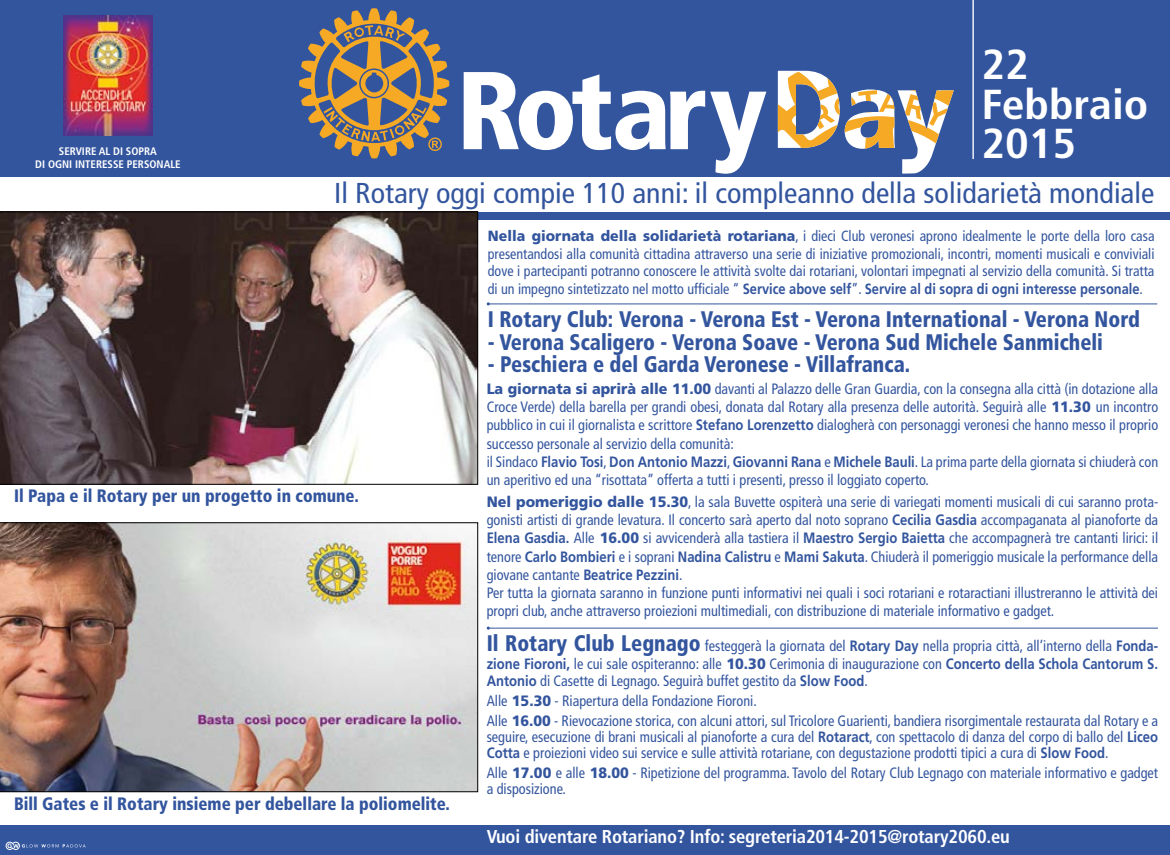
<style>
.page{position:relative;width:1170px;height:855px;background:#fff}
.page>*{position:absolute;margin:0;border:0;box-sizing:border-box;transform-origin:0 0}
.t1{font:700 condensed 41.85px "Frutiger";color:#fff;scale:1.09 1}
.t2{font:condensed 28.8px "Frutiger";color:#33559e;scale:1.04 1}
.t3{font:900 condensed 22.5px "Frutiger";color:#33559e;scale:.92 1}
.t4{font:700 condensed 18.6px "Frutiger";letter-spacing:-.01em;color:#fff}
.t5{font:900 condensed 18px "Frutiger";color:#33559e;scale:.94 1}
.t6{font:condensed 15px/18.1px "Frutiger";color:#33559e;text-align:justify;scale:.95 1}
.t7{font:condensed 14.85px/17.4px "Frutiger";color:#33559e;text-align:justify;scale:.95 1}
.t8{font:700 condensed 10.95px "Frutiger";color:#fff}
.s1{font-weight:900;font-stretch:normal}
.s2{font-weight:700;font-stretch:normal}
.s3{font-weight:900;font-size:22.5px}
</style>
<div class="page">
<div style="left:0;top:1px;width:1169px;height:176px;background:#33559e"></div>
<div style="left:0;top:212px;width:1169px;height:7px;background:#33559e"></div>
<svg style="left:463px;top:72px;width:303px;height:102px"></svg>
<svg style="left:777px;top:71px;width:176px;height:103px"></svg>
<svg style="left:299px;top:8px;width:150px;height:150px"></svg>
<img style="left:63px;top:16px;width:90px;height:119px">
<hr style="left:972px;top:0;width:1px;height:159px;background:#fff">
<img style="left:0;top:212px;width:478px;height:272px">
<img style="left:0;top:522px;width:478px;height:270px">
<div style="left:0;top:825px;width:1169px;height:30px;background:#33559e"></div>
<svg style="left:6px;top:842px;width:80px;height:7px"></svg>
<hr style="left:488px;top:303px;width:669px;height:1px;background:#33559e">
<hr style="left:488px;top:627px;width:669px;height:1px;background:#33559e">
<p class="t8" style="left:59px;top:145px;width:99px">SERVIRE AL DI SOPRA</p>
<p class="t8" style="left:35px;top:158px;width:147px">DI OGNI INTERESSE PERSONALE</p>
<p class="t1" style="left:981px;top:39px;width:45px">22</p>
<p class="t1" style="left:981px;top:79px;width:155px">Febbraio</p>
<p class="t1" style="left:981px;top:119px;width:89px">2015</p>
<p class="t2" style="left:334px;top:176px;width:790px">Il Rotary oggi compie 110 anni: il compleanno della solidarietà mondiale</p>
<p class="t7" style="left:488px;top:228px;width:703px"><span class="s1">Nella giornata della solidarietà rotariana</span>, i dieci Club veronesi aprono idealmente le porte della loro casa presentandosi alla comunità cittadina attraverso una serie di iniziative promozionali, incontri, momenti musicali e conviviali dove i partecipanti potranno conoscere le attività svolte dai rotariani, volontari impegnati al servizio della comunità. Si tratta di un impegno sintetizzato nel motto ufficiale “ <span class="s2">Service above self</span>”. <span class="s2">Servire al di sopra di ogni interesse personale</span>.</p>
<p class="t3" style="left:488px;top:305px;width:710px">I Rotary Club: Verona - Verona Est - Verona International - Verona Nord</p>
<p class="t3" style="left:488px;top:328px;width:670px">- Verona Scaligero - Verona Soave - Verona Sud Michele Sanmicheli</p>
<p class="t3" style="left:488px;top:351px;width:460px">- Peschiera e del Garda Veronese - Villafranca.</p>
<p class="t5" style="left:14px;top:485px;width:368px">Il Papa e il Rotary per un progetto in comune.</p>
<p class="t5" style="left:14px;top:793px;width:465px">Bill Gates e il Rotary insieme per debellare la poliomelite.</p>
<p class="t6" style="left:486px;top:380px;width:708px"><span class="s1">La giornata si aprirà alle 11.00</span> davanti al Palazzo delle Gran Guardia, con la consegna alla città (in dotazione alla Croce Verde) della barella per grandi obesi, donata dal Rotary alla presenza delle autorità. Seguirà alle <span class="s1">11.30</span> un incontro pubblico in cui il giornalista e scrittore <span class="s2">Stefano Lorenzetto</span> dialogherà con personaggi veronesi che hanno messo il proprio successo personale al servizio della comunità:</p>
<p class="t6" style="left:486px;top:453px;width:708px">il Sindaco <span class="s2">Flavio Tosi</span>, <span class="s2">Don Antonio Mazzi</span>, <span class="s2">Giovanni Rana</span> e <span class="s2">Michele Bauli</span>. La prima parte della giornata si chiuderà con un aperitivo ed una “risottata” offerta a tutti i presenti, presso il loggiato coperto.</p>
<p class="t6" style="left:486px;top:493px;width:708px"><span class="s1">Nel pomeriggio dalle 15.30</span>, la sala Buvette ospiterà una serie di variegati momenti musicali di cui saranno prota&shy;gonisti artisti di grande levatura. Il concerto sarà aperto dal noto soprano <span class="s2">Cecilia Gasdia</span> accompaganata al pianoforte da <span class="s2">Elena Gasdia.</span> Alle <span class="s1">16.00</span> si avvicenderà alla tastiera il <span class="s2">Maestro Sergio Baietta</span> che accompagnerà tre cantanti lirici: il tenore <span class="s2">Carlo Bombieri</span> e i soprani <span class="s2">Nadina Calistru</span> e <span class="s2">Mami Sakuta</span>. Chiuderà il pomeriggio musicale la performance della giovane cantante <span class="s2">Beatrice Pezzini</span>.</p>
<p class="t6" style="left:486px;top:584px;width:708px">Per tutta la giornata saranno in funzione punti informativi nei quali i soci rotariani e rotaractiani illustreranno le attività dei propri club, anche attraverso proiezioni multimediali, con distribuzione di materiale informativo e gadget.</p>
<p class="t6" style="left:486px;top:637px;width:708px;line-height:17.4px"><span class="s3">Il Rotary Club Legnago</span> festeggerà la giornata del <span class="s2">Rotary Day</span> nella propria città, all’interno della <span class="s2">Fonda&shy;zione Fioroni,</span> le cui sale ospiteranno: alle <span class="s1">10.30</span> Cerimonia di inaugurazione con <span class="s2">Concerto della Schola Cantorum S.<br>Antonio</span> di Casette di Legnago. Seguirà buffet gestito da <span class="s2">Slow Food</span>.</p>
<p class="t6" style="left:486px;top:692px;width:286px">Alle <span class="s1">15.30</span> - Riapertura della Fondazione Fioroni.</p>
<p class="t6" style="left:486px;top:712px;width:708px;line-height:16.2px">Alle <span class="s1">16.00</span> - Rievocazione storica, con alcuni attori, sul Tricolore Guarienti, bandiera risorgimentale restaurata dal Rotary e a seguire, esecuzione di brani musicali al pianoforte a cura del <span class="s2">Rotaract</span>, con spettacolo di danza del corpo di ballo del <span class="s2">Liceo Cotta</span> e proiezioni video sui service e sulle attività rotariane, con degustazione prodotti tipici a cura di <span class="s2">Slow Food</span>.</p>
<p class="t6" style="left:486px;top:765px;width:708px;line-height:16.2px">Alle <span class="s1">17.00</span> e alle <span class="s1">18.00</span> - Ripetizione del programma. Tavolo del Rotary Club Legnago con materiale informativo e gadget a disposizione.</p>
<p class="t4" style="left:486px;top:825px;width:524px">Vuoi diventare Rotariano? Info: segreteria2014-2015@rotary2060.eu</p>
</div>
